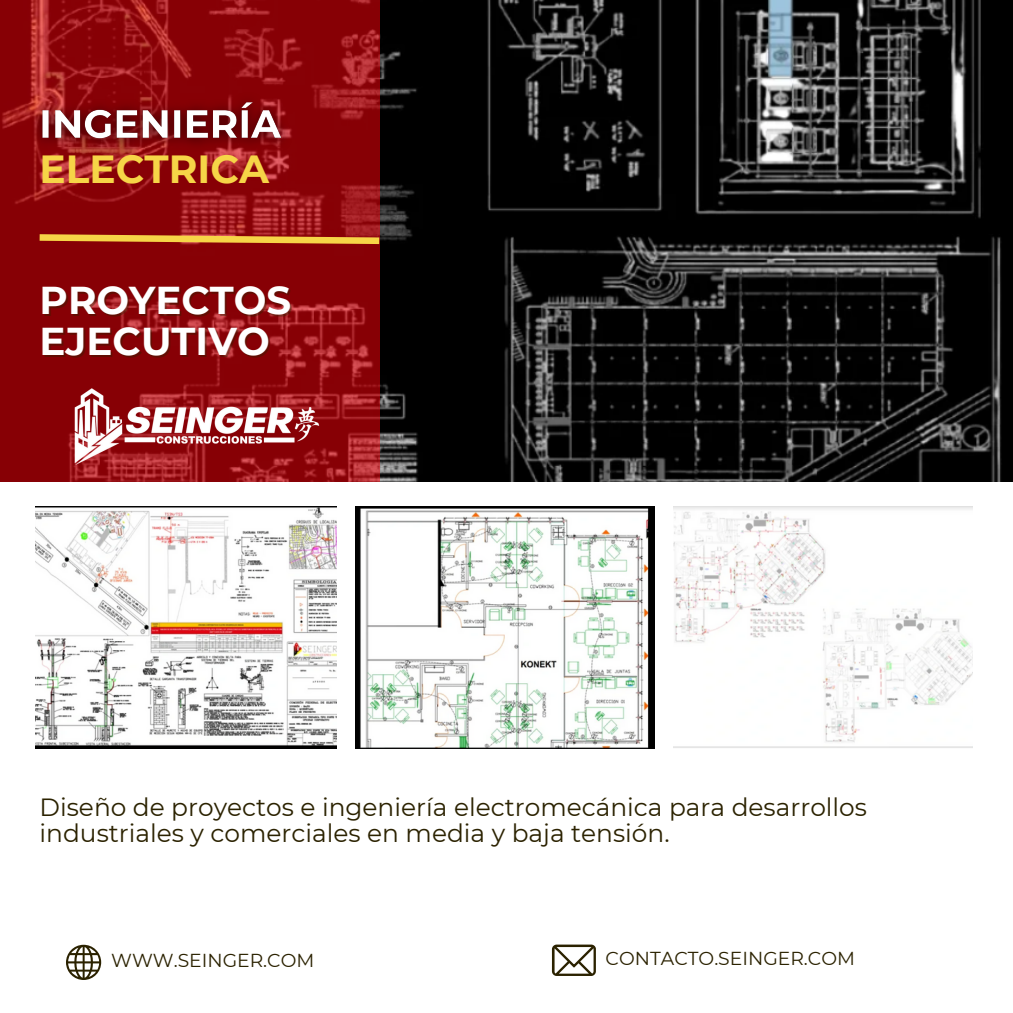
<style>
.page{position:relative;width:1013px;height:1013px;background:#fff}
.page>*{position:absolute;margin:0;border:0;box-sizing:border-box;transform-origin:0 0}
.t1{font:700 39.12px "Montserrat";color:#f6d547}
.t2{font:700 38.75px/41.2px "Montserrat";color:#fff}
.t3{font:24.88px/26.2px "Montserrat";color:#2b2200}
.t4{font:18.75px "Montserrat";color:#2b2200}
</style>
<div class="page">
<img style="left:35px;top:506px;width:301px;height:242px">
<img style="left:379px;top:0;width:633px;height:481px">
<svg style="left:0;top:0;width:379px;height:481px;background:#90090e"></svg>
<img style="left:355px;top:506px;width:299px;height:242px">
<img style="left:673px;top:506px;width:299px;height:242px">
<svg style="left:33px;top:231px;width:353px;height:16px;background:#b55924"></svg>
<svg style="left:66px;top:944px;width:35px;height:36px"></svg>
<svg style="left:552px;top:944px;width:44px;height:31px"></svg>
<img style="left:69px;top:364px;width:257px;height:118px">
<img style="left:25px;top:86px;width:274px;height:71px">
<p class="t1" style="left:40px;top:145px;width:231px">ELECTRICA</p>
<p class="t2" style="left:40px;top:279px;width:253px">PROYECTOS<br>EJECUTIVO</p>
<p class="t3" style="left:40px;top:793px;width:829px">Diseño de proyectos e ingeniería electromecánica para desarrollos industriales y comerciales en media y baja tensión.</p>
<p class="t4" style="left:111px;top:949px;width:205px">WWW.SEINGER.COM</p>
<p class="t4" style="left:605px;top:946px;width:251px">CONTACTO.SEINGER.COM</p>
</div>
